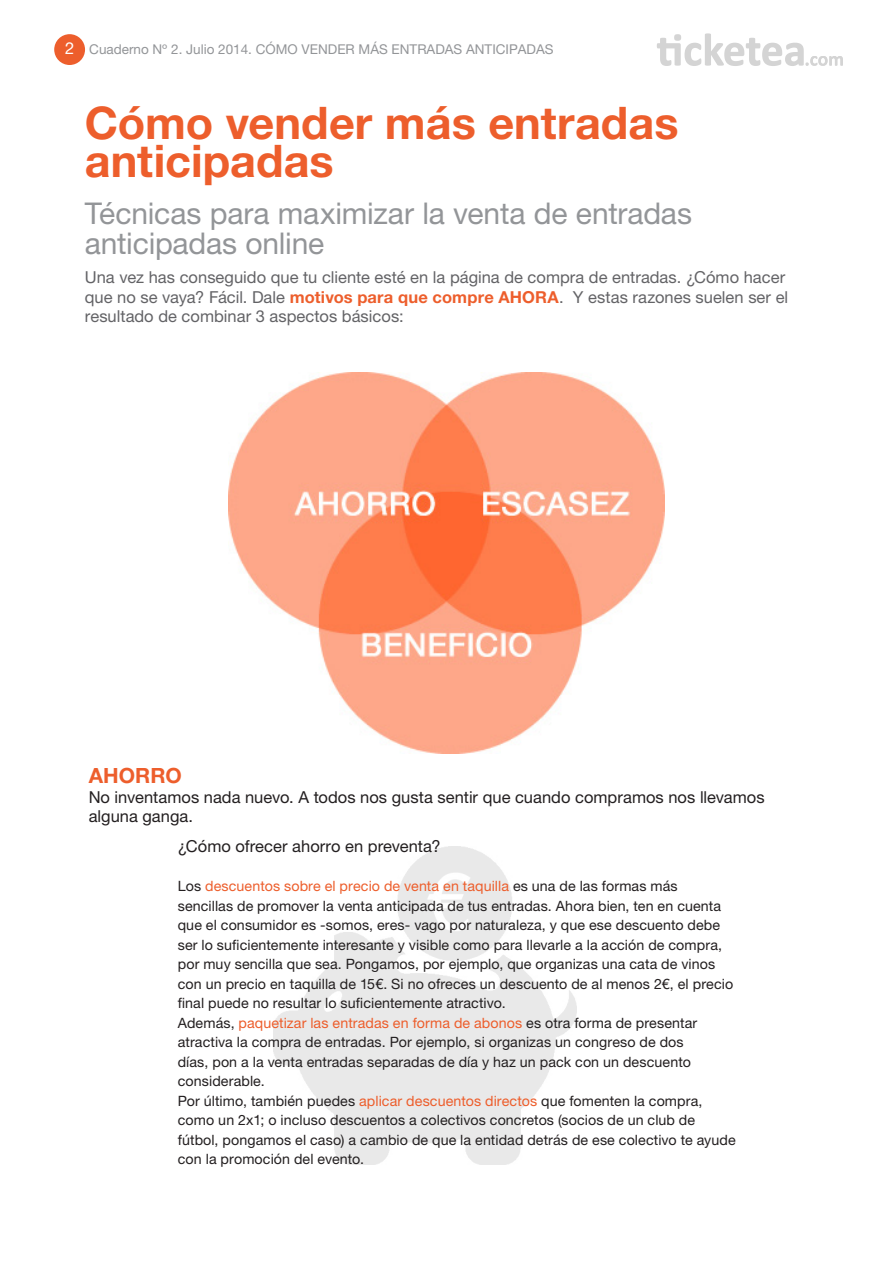
<style>
.page{position:relative;width:893px;height:1263px;background:#fff}
.page>*{position:absolute;margin:0;border:0;box-sizing:border-box;transform-origin:0 0}
.t1{font:700 45px/37.5px "Helvetica Neue LT Pro";color:#ed5e2c}
.t2{font:30px/30px "Helvetica Neue LT Pro";letter-spacing:-.005em;color:#939598}
.t3{font:700 21px "Helvetica Neue LT Pro";color:#ed5e2c}
.t4{font:16.5px/19.5px "Helvetica Neue LT Pro";color:#636366}
.t5{font:16.5px/19.5px "Helvetica Neue LT Pro";color:#231f20}
.t6{font:14.25px/19.5px "Helvetica Neue LT Pro";letter-spacing:.005em;color:#231f20}
.t7{font:13.5px "Helvetica Neue LT Pro";color:#939598}
.s1{font-size:16.5px;color:#fff}
.s2{font-weight:700;color:#ed5e2c}
.s3{color:#ed5e2c}
</style>
<div class="page">
<div style="left:54px;top:34px;width:31px;height:31px;background:#ed5e2c;border-radius:50%"></div>
<svg style="left:657px;top:33px;width:186px;height:33px"></svg>
<img style="left:229px;top:372px;width:435px;height:382px">
<p class="t7" style="left:65px;top:41px;width:490px"><span class="s1">2</span> Cuaderno Nº 2. Julio 2014. CÓMO VENDER MÁS ENTRADAS ANTICIPADAS</p>
<p class="t1" style="left:85px;top:103px;width:595px">Cómo vender más entradas anticipadas</p>
<p class="t2" style="left:85px;top:197px;width:609px">Técnicas para maximizar la venta de entradas anticipadas online</p>
<p class="t4" style="left:85px;top:267px;width:705px">Una vez has conseguido que tu cliente esté en la página de compra de entradas. ¿Cómo hacer que no se vaya? Fácil. Dale <span class="s2">motivos para que compre AHORA</span>. Y estas razones suelen ser el resultado de combinar 3 aspectos básicos:</p>
<p class="t3" style="left:89px;top:763px;width:95px">AHORRO</p>
<p class="t5" style="left:89px;top:787px;width:677px">No inventamos nada nuevo. A todos nos gusta sentir que cuando compramos nos llevamos alguna ganga.</p>
<p class="t5" style="left:178px;top:836px;width:264px">¿Cómo ofrecer ahorro en preventa?</p>
<p class="t6" style="left:178px;top:876px;width:557px">Los <span class="s3">descuentos sobre el precio de venta en taquilla</span> es una de las formas más sencillas de promover la venta anticipada de tus entradas. Ahora bien, ten en cuenta que el consumidor es -somos, eres- vago por naturaleza, y que ese descuento debe ser lo suficientemente interesante y visible como para llevarle a la acción de compra, por muy sencilla que sea. Pongamos, por ejemplo, que organizas una cata de vinos con un precio en taquilla de 15€. Si no ofreces un descuento de al menos 2€, el precio final puede no resultar lo suficientemente atractivo.</p>
<p class="t6" style="left:178px;top:1012px;width:521px">Además, <span class="s3">paquetizar las entradas en forma de abonos</span> es otra forma de presentar atractiva la compra de entradas. Por ejemplo, si organizas un congreso de dos días, pon a la venta entradas separadas de día y haz un pack con un descuento considerable.</p>
<p class="t6" style="left:178px;top:1090px;width:559px">Por último, también puedes <span class="s3">aplicar descuentos directos</span> que fomenten la compra, como un 2x1; o incluso descuentos a colectivos concretos (socios de un club de fútbol, pongamos el caso) a cambio de que la entidad detrás de ese colectivo te ayude con la promoción del evento.</p>
</div>
